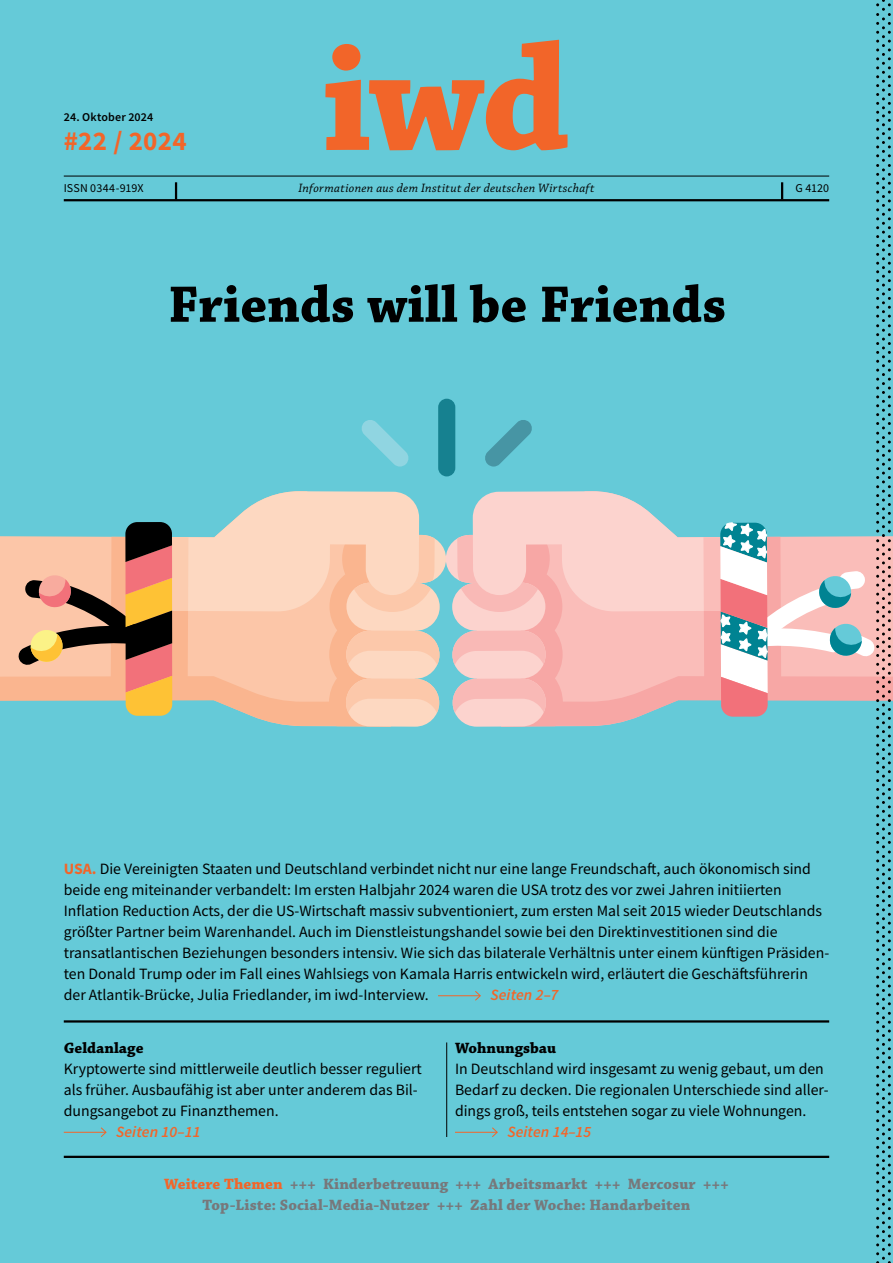
<style>
.page{position:relative;width:893px;height:1263px;background:#65cad8}
.page>*{position:absolute;margin:0;border:0;box-sizing:border-box;transform-origin:0 0}
.t1{font:700 54px "Chaparral Pro";color:#000}
.t2{font:700 27px "Source Sans Pro";letter-spacing:.015em;color:#f26529}
.t3{font:15.75px/21px "Source Sans Pro";color:#000}
.t4{font:700 15.75px/21px "Chaparral Pro";letter-spacing:.005em;color:#77787b;text-align:center}
.t5{font:italic 600 15.75px "Source Sans Pro";letter-spacing:.01em;color:#f26529}
.t6{font:700 15.75px "Chaparral Pro";color:#000}
.t7{font:italic 12.75px "Chaparral Pro";letter-spacing:.025em;color:#000}
.t8{font:12px "Source Sans Pro";letter-spacing:.01em;color:#000}
.t9{font:600 12px "Source Sans Pro";letter-spacing:.01em;color:#000}
.s1{font-weight:700;color:#f26529}
.s2{color:#f26529}
</style>
<div class="page">
<div style="left:438px;top:399px;width:17px;height:77px;background:#168190;border-radius:9px"></div>
<svg style="left:362px;top:420px;width:47px;height:47px"></svg>
<svg style="left:485px;top:420px;width:47px;height:47px"></svg>
<svg style="left:882px;top:89px;width:3px;height:11px"></svg>
<svg style="left:888px;top:111px;width:3px;height:11px"></svg>
<svg style="left:888px;top:137px;width:3px;height:11px"></svg>
<svg style="left:882px;top:106px;width:3px;height:11px"></svg>
<svg style="left:876px;top:111px;width:3px;height:11px"></svg>
<svg style="left:876px;top:137px;width:3px;height:11px"></svg>
<svg style="left:888px;top:191px;width:3px;height:11px"></svg>
<svg style="left:876px;top:191px;width:3px;height:11px"></svg>
<svg style="left:888px;top:262px;width:3px;height:11px"></svg>
<svg style="left:882px;top:284px;width:3px;height:11px"></svg>
<svg style="left:876px;top:262px;width:3px;height:11px"></svg>
<svg style="left:882px;top:338px;width:3px;height:11px"></svg>
<svg style="left:882px;top:418px;width:3px;height:11px"></svg>
<svg style="left:882px;top:472px;width:3px;height:11px"></svg>
<svg style="left:0;top:485px;width:893px;height:244px"></svg>
<svg style="left:882px;top:775px;width:3px;height:11px"></svg>
<svg style="left:888px;top:788px;width:3px;height:11px"></svg>
<svg style="left:882px;top:819px;width:3px;height:11px"></svg>
<svg style="left:876px;top:788px;width:3px;height:11px"></svg>
<svg style="left:882px;top:873px;width:3px;height:11px"></svg>
<svg style="left:888px;top:922px;width:3px;height:11px"></svg>
<svg style="left:876px;top:922px;width:3px;height:11px"></svg>
<svg style="left:888px;top:976px;width:3px;height:11px"></svg>
<svg style="left:876px;top:976px;width:3px;height:11px"></svg>
<svg style="left:888px;top:1021px;width:3px;height:11px"></svg>
<svg style="left:882px;top:1052px;width:3px;height:11px"></svg>
<svg style="left:876px;top:1021px;width:3px;height:11px"></svg>
<svg style="left:888px;top:1075px;width:3px;height:11px"></svg>
<svg style="left:882px;top:1106px;width:3px;height:11px"></svg>
<svg style="left:876px;top:1075px;width:3px;height:11px"></svg>
<svg style="left:888px;top:1155px;width:3px;height:11px"></svg>
<svg style="left:876px;top:1155px;width:3px;height:11px"></svg>
<svg style="left:882px;top:1159px;width:3px;height:11px"></svg>
<svg style="left:882px;top:1203px;width:3px;height:11px"></svg>
<svg style="left:888px;top:1226px;width:3px;height:11px"></svg>
<svg style="left:876px;top:1226px;width:3px;height:11px"></svg>
<svg style="left:325px;top:40px;width:243px;height:110px"></svg>
<hr style="left:64px;top:176px;width:765px;height:1px;background:#000">
<hr style="left:64px;top:199px;width:765px;height:2px;background:#000">
<svg style="left:175px;top:182px;width:2px;height:17px"></svg>
<svg style="left:781px;top:182px;width:2px;height:17px"></svg>
<hr style="left:446px;top:1042px;width:1px;height:95px;background:#000">
<hr style="left:64px;top:1156px;width:765px;height:2px;background:#000">
<hr style="left:64px;top:1020px;width:765px;height:2px;background:#000">
<hr style="left:64px;top:1132px;width:42px;height:1px;background:#f26529">
<svg style="left:100px;top:1127px;width:7px;height:10px"></svg>
<hr style="left:438px;top:995px;width:42px;height:1px;background:#f26529">
<svg style="left:475px;top:991px;width:6px;height:10px"></svg>
<hr style="left:455px;top:1132px;width:42px;height:1px;background:#f26529">
<svg style="left:492px;top:1127px;width:6px;height:10px"></svg>
<p class="t9" style="left:64px;top:110px;width:91px">24. Oktober 2024</p>
<h2 class="t2" style="left:64px;top:123px;width:124px">#22 / 2024</h2>
<p class="t8" style="left:64px;top:180px;width:81px">ISSN 0344-919X</p>
<p class="t7" style="left:298px;top:181px;width:298px">Informationen aus dem Institut der deutschen Wirtschaft</p>
<p class="t8" style="left:795px;top:180px;width:35px">G 4120</p>
<h1 class="t1" style="left:168px;top:273px;width:560px">Friends will be Friends</h1>
<p class="t3" style="left:64px;top:859px;width:767px"><span class="s1">USA.</span> Die Vereinigten Staaten und Deutschland verbindet nicht nur eine lange Freundschaft, auch ökonomisch sind beide eng miteinander verbandelt: Im ersten Halbjahr 2024 waren die USA trotz des vor zwei Jahren initiierten Inflation Reduction Acts, der die US-Wirtschaft massiv subventioniert, zum ersten Mal seit 2015 wieder Deutschlands größter Partner beim Warenhandel. Auch im Dienstleistungshandel sowie bei den Direktinvestitionen sind die transatlantischen Beziehungen besonders intensiv. Wie sich das bilaterale Verhältnis unter einem künftigen Präsiden&shy;ten Donald Trump oder im Fall eines Wahlsiegs von Kamala Harris entwickeln wird, erläutert die Geschäftsführerin der Atlantik-Brücke, Julia Friedlander, im iwd-Interview.</p>
<p class="t5" style="left:490px;top:985px;width:69px">Seiten 2–7</p>
<p class="t6" style="left:64px;top:1039px;width:81px">Geldanlage</p>
<p class="t3" style="left:64px;top:1058px;width:360px">Kryptowerte sind mittlerweile deutlich besser reguliert als früher. Ausbaufähig ist aber unter anderem das Bil&shy;dungsangebot zu Finanzthemen.</p>
<p class="t5" style="left:116px;top:1121px;width:86px">Seiten 10–11</p>
<p class="t6" style="left:455px;top:1039px;width:103px">Wohnungsbau</p>
<p class="t3" style="left:455px;top:1058px;width:375px">In Deutschland wird insgesamt zu wenig gebaut, um den<br>Bedarf zu decken. Die regionalen Unterschiede sind aller&shy;dings groß, teils entstehen sogar zu viele Wohnungen.</p>
<p class="t5" style="left:507px;top:1121px;width:85px">Seiten 14–15</p>
<p class="t4" style="left:164px;top:1174px;width:566px"><span class="s2">Weitere Themen</span> +++ Kinderbetreuung +++ Arbeitsmarkt +++ Mercosur +++<br>Top-Liste: Social-Media-Nutzer +++ Zahl der Woche: Handarbeiten</p>
</div>
